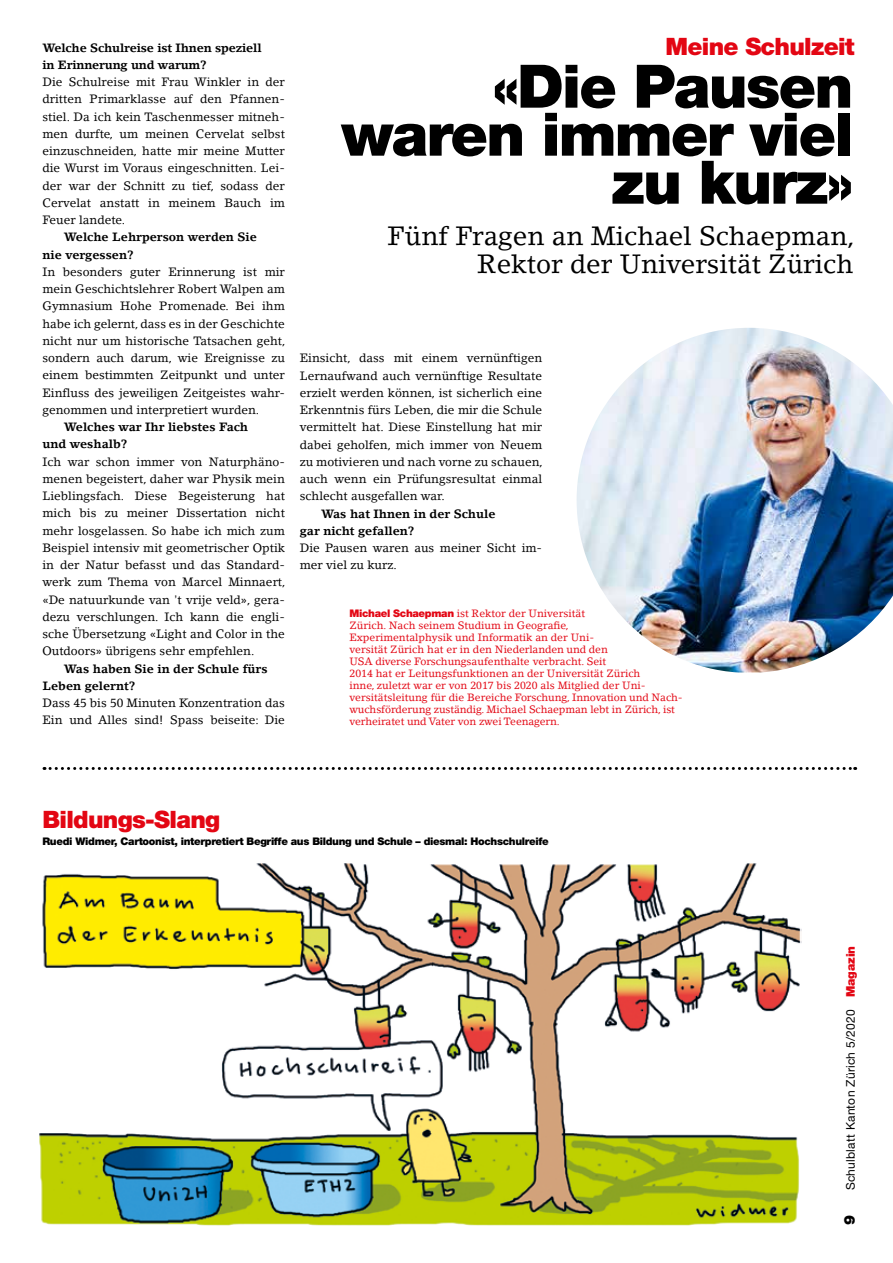
<style>
.page{position:relative;width:893px;height:1263px;background:#fff}
.page>*{position:absolute;margin:0;border:0;box-sizing:border-box;transform-origin:0 0}
.t1{font:900 60px/48px "Helvetica Neue LT Std";letter-spacing:-.03em;color:#000;text-align:right}
.t2{font:26.25px/28.5px "Lino Letter Std";color:#000;text-align:right}
.t3{font:900 24px "Helvetica Neue LT Std";letter-spacing:-.03em;color:#e30613}
.t4{font:900 15px "Helvetica Neue LT Std";color:#000}
.t5{font:12px/17.2px "Lino Letter Std";color:#000;text-align:justify}
.t6{font:700 12px/17.2px "Lino Letter Std";color:#000}
.t7{font:12px "Helvetica Neue LT Std";letter-spacing:.02em;color:#000}
.t8{font:10.5px/12px "Lino Letter Std";color:#e30613}
.t9{font:900 10.5px "Helvetica Neue LT Std";letter-spacing:-.03em;color:#000}
.s1{font-family:"Helvetica Neue LT Std";font-weight:300}
.s2{font-family:"Helvetica Neue LT Std";font-weight:900}
.s3{font-weight:900;color:#e30613}
</style>
<div class="page">
<img style="left:39px;top:863px;width:762px;height:363px">
<svg style="left:44px;top:767px;width:812px;height:3px"></svg>
<img style="left:577px;top:328px;width:316px;height:344px">
<p class="t6" style="left:43px;top:39px;width:221px">Welche Schulreise ist Ihnen speziell in Erinnerung und warum?</p>
<p class="t5" style="left:43px;top:73px;width:244px">Die Schulreise mit Frau Winkler in der dritten Primarklasse auf den Pfannen&shy;stiel. Da ich kein Taschenmesser mitneh&shy;men durfte, um meinen Cervelat selbst einzuschneiden, hatte mir meine Mutter die Wurst im Voraus eingeschnitten. Lei&shy;der war der Schnitt zu tief, sodass der Cervelat anstatt in meinem Bauch im Feuer landete.</p>
<p class="t6" style="left:43px;top:229px;width:216px;text-indent:21px">Welche Lehrperson werden Sie nie vergessen?</p>
<p class="t5" style="left:43px;top:263px;width:245px">In besonders guter Erinnerung ist mir mein Geschichtslehrer Robert Walpen am Gymnasium Hohe Promenade. Bei ihm habe ich gelernt, dass es in der Geschichte nicht nur um historische Tatsachen geht, sondern auch darum, wie Ereignisse zu einem bestimmten Zeitpunkt und unter Einfluss des jeweiligen Zeitgeistes wahr&shy;genommen und interpretiert wurden.</p>
<p class="t6" style="left:43px;top:418px;width:207px;text-indent:21px">Welches war Ihr liebstes Fach und weshalb?</p>
<p class="t5" style="left:43px;top:453px;width:245px">Ich war schon immer von Naturphäno&shy;menen begeistert, daher war Physik mein Lieblingsfach. Diese Begeisterung hat mich bis zu meiner Dissertation nicht mehr losgelassen. So habe ich mich zum Beispiel intensiv mit geometrischer Optik in der Natur befasst und das Standard&shy;werk zum Thema von Marcel Minnaert, «De natuurkunde van <span class="s1">’</span>t vrije veld», gera&shy;dezu verschlungen. Ich kann die engli&shy;sche Übersetzung «Light and Color in the Outdoors» übrigens sehr empfehlen.</p>
<p class="t6" style="left:43px;top:660px;width:227px;text-indent:21px">Was haben Sie in der Schule fürs<br>Leben gelernt?</p>
<p class="t5" style="left:43px;top:694px;width:244px">Dass 45 bis 50 Minuten Konzentration das<br>Ein und Alles sind! Spass beiseite: Die</p>
<h3 class="t3" style="left:666px;top:33px;width:191px">Meine Schulzeit</h3>
<h1 class="t1" style="left:341px;top:62px;width:514px">«Die Pausen waren immer viel zu kurz»</h1>
<h2 class="t2" style="left:387px;top:221px;width:469px">Fünf Fragen an Michael Schaepman,<br>Rektor der Universität Zürich</h2>
<p class="t5" style="left:300px;top:349px;width:245px">Einsicht, dass mit einem vernünftigen Lernaufwand auch vernünftige Resultate erzielt werden können, ist sicherlich eine Erkenntnis fürs Leben, die mir die Schule vermittelt hat. Diese Einstellung hat mir dabei geholfen, mich immer von Neuem zu motivieren und nach vorne zu schauen, auch wenn ein Prüfungsresultat einmal schlecht ausgefallen war.</p>
<p class="t6" style="left:300px;top:505px;width:197px;text-indent:21px">Was hat Ihnen in der Schule gar nicht gefallen?</p>
<p class="t5" style="left:300px;top:539px;width:244px">Die Pausen waren aus meiner Sicht im&shy;mer viel zu kurz.</p>
<p class="t8" style="left:350px;top:607px;width:335px"><span class="s2">Michael Schaepman</span> ist Rektor der Universität<br>Zürich. Nach seinem Studium in Geografie,<br>Experimentalphysik und Informatik an der Uni-<br>versität Zürich hat er in den Niederlanden und den<br>USA diverse Forschungsaufenthalte verbracht. Seit<br>2014 hat er Leitungsfunktionen an der Universität Zürich<br>inne, zuletzt war er von 2017 bis 2020 als Mitglied der Uni&shy;versitätsleitung für die Bereiche Forschung, Innovation und Nach&shy;wuchsförderung zuständig. Michael Schaepman lebt in Zürich, ist verheiratet und Vater von zwei Teenagern.</p>
<h3 class="t3" style="left:43px;top:805px;width:179px">Bildungs-Slang</h3>
<p class="t9" style="left:43px;top:835px;width:508px">Ruedi Widmer, Cartoonist, interpretiert Begriffe aus Bildung und Schule – diesmal: Hochschulreife</p>
<p class="t7" style="left:843px;top:1190px;width:246px;rotate:-90deg">Schulblatt Kanton Zürich 5/2020 <span class="s3">Magazin</span></p>
<p class="t4" style="left:840px;top:1225px;width:12px;rotate:-90deg">9</p>
</div>
